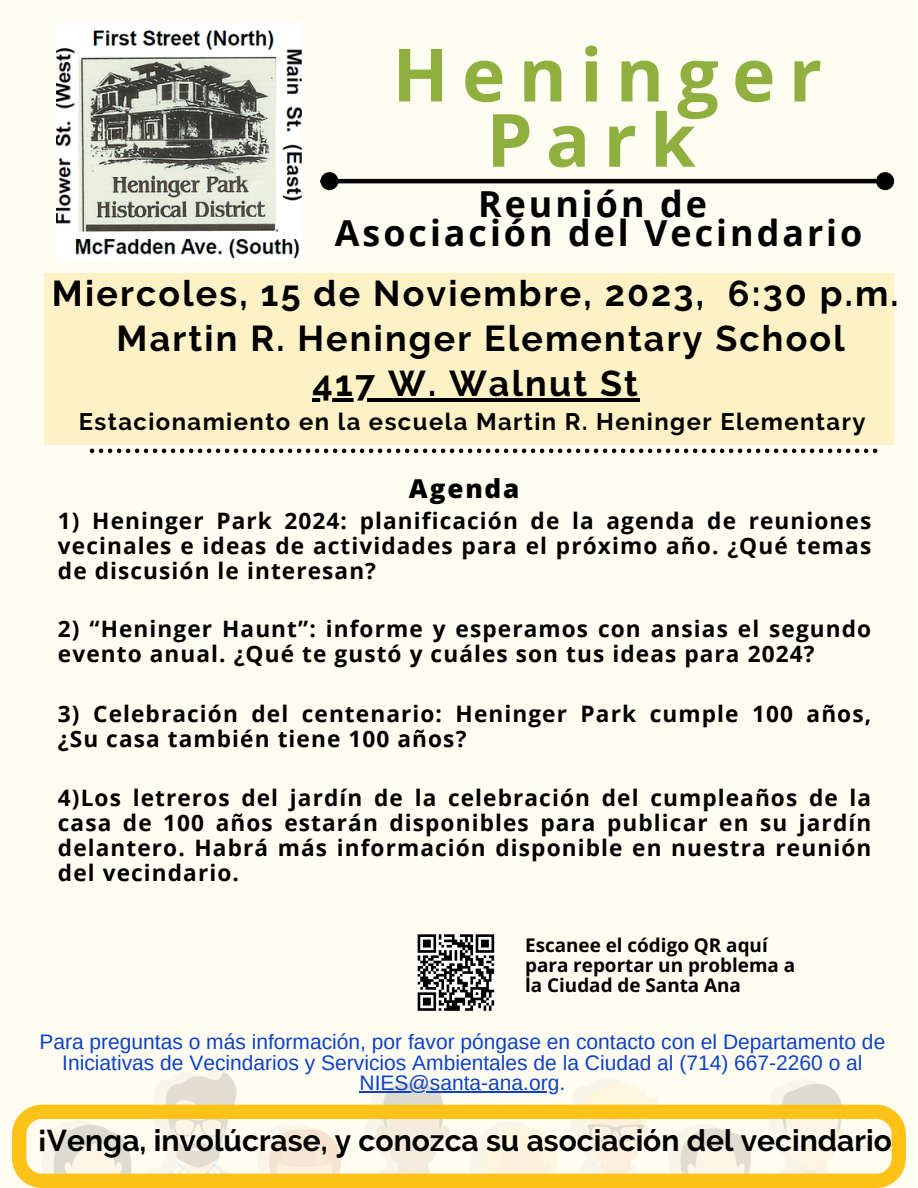
<style>
.page{position:relative;width:918px;height:1188px;background:#fff}
.page>*{position:absolute;margin:0;border:0;box-sizing:border-box;transform-origin:0 0}
.t1{font:700 73.5px/65.2px "Open Sans";letter-spacing:.18em;color:#8faf3f;text-align:center}
.t2{font:700 35.85px "Raleway";letter-spacing:.06em;color:#000}
.t3{font:700 35.85px "Open Sans";letter-spacing:.085em;color:#000}
.t4{font:700 30px "Raleway";color:#000}
.t5{font:800 26.1px "Open Sans";letter-spacing:.07em;color:#000}
.t6{font:700 23.85px "Raleway";letter-spacing:.06em;color:#000}
.t7{font:700 22.65px/25px "Open Sans";letter-spacing:.05em;color:#000;text-align:justify}
.t8{font:21px/20.2px "Arimo";color:#0d41c6;text-align:center}
.t9{font:700 18.9px/20px "Open Sans";color:#000}
</style>
<div class="page">
<div style="left:0;top:0;width:916px;height:1188px;background:#fffdf1"></div>
<svg style="left:38px;top:1072px;width:835px;height:33px"></svg>
<svg style="left:90px;top:449px;width:787px;height:4px"></svg>
<div style="left:45px;top:273px;width:849px;height:172px;background:#fef1c5"></div>
<hr style="left:313px;top:398px;width:327px;height:3px;background:#000">
<hr style="left:360px;top:1091px;width:199px;height:1px;background:#0d41c6">
<svg style="left:418px;top:934px;width:76px;height:77px"></svg>
<svg style="left:12px;top:1105px;width:894px;height:83px"></svg>
<hr style="left:338px;top:179px;width:538px;height:4px;background:#000">
<div style="left:323px;top:174px;width:13px;height:14px;background:#000;border-radius:50%"></div>
<div style="left:320px;top:172px;width:18px;height:18px;border:4px solid #000;border-radius:50%"></div>
<div style="left:878px;top:174px;width:14px;height:14px;background:#000;border-radius:50%"></div>
<div style="left:876px;top:172px;width:18px;height:18px;border:4px solid #000;border-radius:50%"></div>
<img style="left:57px;top:23px;width:244px;height:238px">
<p class="t1" style="left:392px;top:40px;width:431px">Heninger<br>Park</p>
<p class="t3" style="left:478px;top:179px;width:230px">Reunión de</p>
<p class="t3" style="left:335px;top:208px;width:529px">Asociación del Vecindario</p>
<p class="t2" style="left:52px;top:272px;width:848px">Miercoles, 15 de Noviembre, 2023, 6:30 p.m.</p>
<p class="t2" style="left:117px;top:317px;width:730px">Martin R. Heninger Elementary School</p>
<p class="t2" style="left:313px;top:362px;width:327px">417 W. Walnut St</p>
<p class="t6" style="left:79px;top:407px;width:788px">Estacionamiento en la escuela Martin R. Heninger Elementary</p>
<p class="t5" style="left:409px;top:470px;width:112px">Agenda</p>
<p class="t7" style="left:58px;top:508px;width:815px">1) Heninger Park 2024: planificación de la agenda de reuniones vecinales e ideas de actividades para el próximo año. ¿Qué temas de discusión le interesan?</p>
<p class="t7" style="left:58px;top:616px;width:815px">2) “Heninger Haunt”: informe y esperamos con ansias el segundo evento anual. ¿Qué te gustó y cuáles son tus ideas para 2024?</p>
<p class="t7" style="left:58px;top:701px;width:815px">3) Celebración del centenario: Heninger Park cumple 100 años, ¿Su casa también tiene 100 años?</p>
<p class="t7" style="left:58px;top:784px;width:815px">4)Los letreros del jardín de la celebración del cumpleaños de la casa de 100 años estarán disponibles para publicar en su jardín delantero. Habrá más información disponible en nuestra reunión del vecindario.</p>
<p class="t9" style="left:525px;top:935px;width:272px">Escanee el código QR aquí para reportar un problema a la Ciudad de Santa Ana</p>
<p class="t8" style="left:39px;top:1032px;width:847px">Para preguntas o más información, por favor póngase en contacto con el Departamento de<br>Iniciativas de Vecindarios y Servicios Ambientales de la Ciudad al (714) 667-2260 o al<br>NIES@santa-ana.org.</p>
<p class="t4" style="left:38px;top:1122px;width:865px">¡Venga, involúcrase, y conozca su asociación del vecindario!</p>
</div>
